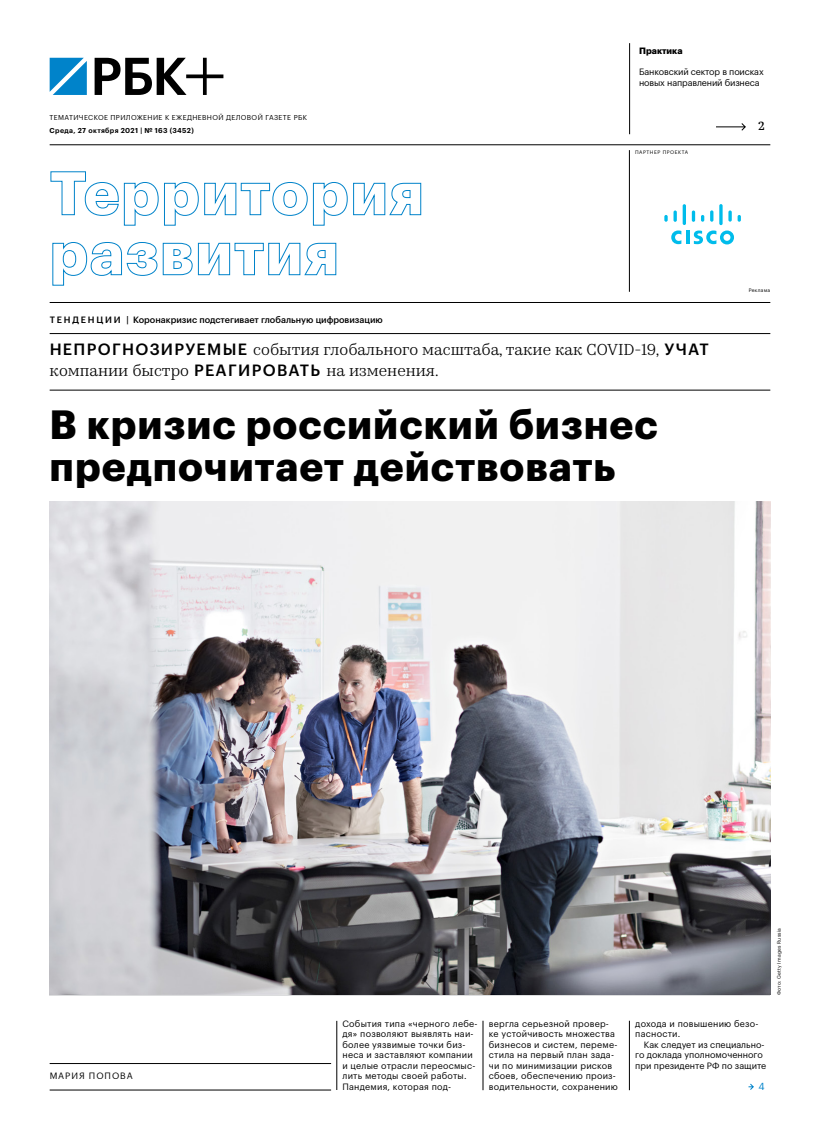
<style>
.page{position:relative;width:820px;height:1134px;background:#fff}
.page>*{position:absolute;margin:0;border:0;box-sizing:border-box;transform-origin:0 0}
.t1{font:700 40px/42px "Graphik RBCLC";letter-spacing:.025em;color:#000}
.t2{font:16px/21px "Kazimir Text RBC";color:#000}
.t3{font:500 12px "Kazimir Text RBC";color:#000}
.t4{font:10px "Graphik RBCLC";color:#0083ca}
.t5{font:9px/10.5px "Graphik RBCLC";letter-spacing:.025em;color:#000}
.t6{font:9px/10.5px "Graphik RBCLC";color:#000}
.t7{font:500 9px "Graphik RBCLC";color:#000}
.t8{font:9px/10.8px "Graphik RBCLC";letter-spacing:-.015em;color:#000}
.t9{font:9px "Graphik RBCLC";letter-spacing:.105em;color:#000}
.t10{font:700 9px "Graphik RBCLC";color:#000}
.t11{font:7px "Graphik RBCLC";letter-spacing:.05em;color:#000}
.t12{font:600 7px "Graphik RBCLC";letter-spacing:.05em;color:#000}
.t13{font:5px "Graphik RBCLC";letter-spacing:.04em;color:#000}
.t14{font:5px "Graphik RBCLC";letter-spacing:.105em;color:#000}
.s1{font-family:"Graphik RBCLC";font-weight:500}
</style>
<div class="page">
<svg style="left:50px;top:58px;width:37px;height:37px"></svg>
<svg style="left:95px;top:58px;width:128px;height:37px"></svg>
<hr style="left:50px;top:145px;width:720px;height:1px;background:#000">
<hr style="left:50px;top:302px;width:720px;height:1px;background:#000">
<hr style="left:629px;top:150px;width:1px;height:142px;background:#000">
<svg style="left:50px;top:171px;width:371px;height:55px"></svg>
<svg style="left:52px;top:242px;width:285px;height:44px"></svg>
<hr style="left:50px;top:333px;width:720px;height:1px;background:#000">
<hr style="left:50px;top:390px;width:720px;height:1px;background:#000">
<svg style="left:748px;top:1083px;width:6px;height:7px"></svg>
<hr style="left:629px;top:43px;width:1px;height:91px;background:#000">
<svg style="left:716px;top:123px;width:29px;height:8px"></svg>
<hr style="left:336px;top:1021px;width:1px;height:69px;background:#000">
<hr style="left:482px;top:1021px;width:1px;height:69px;background:#000">
<hr style="left:629px;top:1021px;width:1px;height:69px;background:#000">
<img style="left:50px;top:502px;width:720px;height:492px">
<hr style="left:50px;top:1063px;width:281px;height:1px;background:#000">
<hr style="left:50px;top:1090px;width:281px;height:1px;background:#000">
<svg style="left:686px;top:231px;width:3px;height:13px"></svg>
<svg style="left:671px;top:230px;width:10px;height:14px"></svg>
<svg style="left:664px;top:215px;width:3px;height:7px"></svg>
<svg style="left:673px;top:210px;width:3px;height:12px"></svg>
<hr style="left:682px;top:204px;width:3px;height:21px;background:#00bceb;border-radius:2px">
<svg style="left:691px;top:204px;width:49px;height:40px"></svg>
<p class="t11" style="left:50px;top:112px;width:259px">ТЕМАТИЧЕСКОЕ ПРИЛОЖЕНИЕ К ЕЖЕДНЕВНОЙ ДЕЛОВОЙ ГАЗЕТЕ РБК</p>
<p class="t12" style="left:50px;top:125px;width:146px">Среда, 27 октября 2021 | № 163 (3452)</p>
<p class="t10" style="left:638px;top:43px;width:45px">Практика</p>
<p class="t8" style="left:638px;top:65px;width:126px">Банковский сектор в поисках новых направлений бизнеса</p>
<h3 class="t3" style="left:757px;top:117px;width:8px">2</h3>
<p class="t14" style="left:635px;top:149px;width:54px">ПАРТНЕР ПРОЕКТА</p>
<p class="t13" style="left:748px;top:286px;width:23px">Реклама</p>
<p class="t7" style="left:50px;top:313px;width:334px">Т Е Н Д Е Н Ц И И | Коронакризис подстегивает глобальную цифровизацию</p>
<h2 class="t2" style="left:50px;top:338px;width:660px"><span class="s1">НЕПРОГНОЗИРУЕМЫЕ</span> события глобального масштаба, такие как COVID-19, <span class="s1">УЧАТ </span>компании быстро <span class="s1">РЕАГИРОВАТЬ</span> на изменения.</h2>
<h1 class="t1" style="left:50px;top:400px;width:609px">В кризис российский бизнес предпочитает действовать</h1>
<p class="t9" style="left:50px;top:1069px;width:85px">МАРИЯ ПОПОВА</p>
<p class="t5" style="left:342px;top:1017px;width:136px">События типа «черного лебе&shy;дя» позволяют выявлять наи&shy;более уязвимые точки биз&shy;неса и заставляют компании и целые отрасли переосмыс&shy;лить методы своей работы.<br>Пандемия, которая под-</p>
<p class="t5" style="left:488px;top:1017px;width:130px">вергла серьезной провер&shy;ке устойчивость множества бизнесов и систем, переме&shy;стила на первый план зада&shy;чи по минимизации рисков сбоев, обеспечению произ&shy;водительности, сохранению</p>
<p class="t5" style="left:635px;top:1017px;width:125px">дохода и повышению безо&shy;пасности.</p>
<p class="t6" style="left:635px;top:1038px;width:132px;text-indent:9px">Как следует из специально&shy;го доклада уполномоченного при президенте РФ по защите</p>
<p class="t4" style="left:758px;top:1078px;width:8px">4</p>
<p class="t13" style="left:775px;top:995px;width:69px;rotate:-90deg">Фото: Getty Images Russia</p>
</div>
